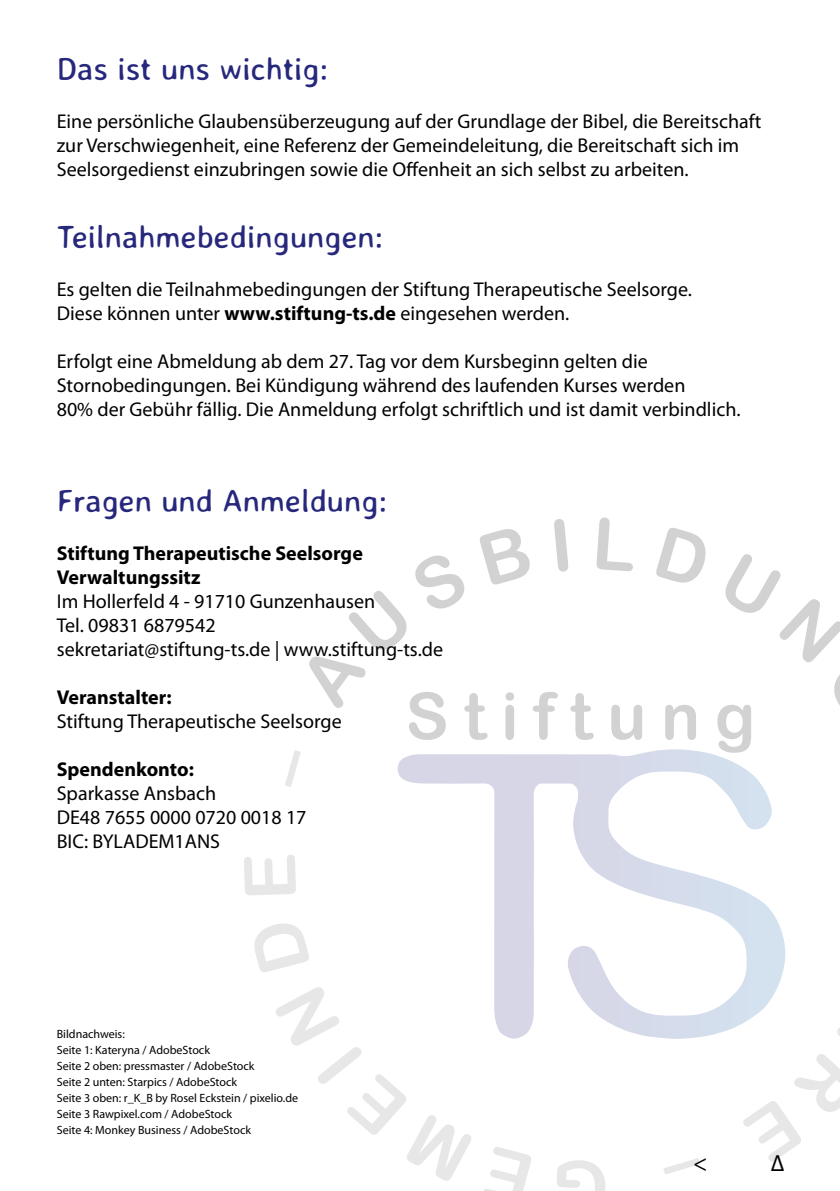
<style>
.page{position:relative;width:840px;height:1191px;background:#fff}
.page>*{position:absolute;margin:0;border:0;box-sizing:border-box;transform-origin:0 0}
.t1{font:32px "Averia Sans Libre";color:#27287c}
.t2{font:24px "Myriad Pro";color:#000}
.t3{font:20px/24px "Myriad Pro";color:#000}
.t4{font:700 20px/24px "Myriad Pro";color:#000}
.t5{font:12px/16px "Myriad Pro";color:#000}
.s1{font-weight:700}
</style>
<div class="page">
<svg style="left:397px;top:749px;width:388px;height:290px"></svg>
<svg style="left:409px;top:692px;width:36px;height:48px"></svg>
<svg style="left:464px;top:693px;width:23px;height:47px"></svg>
<svg style="left:505px;top:692px;width:9px;height:48px"></svg>
<svg style="left:532px;top:692px;width:25px;height:48px"></svg>
<svg style="left:570px;top:693px;width:23px;height:47px"></svg>
<svg style="left:611px;top:705px;width:30px;height:35px"></svg>
<svg style="left:665px;top:705px;width:30px;height:35px"></svg>
<svg style="left:309px;top:656px;width:56px;height:52px"></svg>
<svg style="left:349px;top:591px;width:57px;height:58px"></svg>
<svg style="left:415px;top:555px;width:49px;height:53px"></svg>
<svg style="left:480px;top:529px;width:49px;height:55px"></svg>
<svg style="left:554px;top:519px;width:14px;height:53px"></svg>
<svg style="left:596px;top:517px;width:36px;height:54px"></svg>
<svg style="left:656px;top:528px;width:50px;height:54px"></svg>
<svg style="left:717px;top:554px;width:122px;height:199px"></svg>
<svg style="left:743px;top:1054px;width:96px;height:107px"></svg>
<svg style="left:664px;top:1158px;width:35px;height:16px"></svg>
<svg style="left:557px;top:1160px;width:48px;height:31px"></svg>
<svg style="left:483px;top:1147px;width:48px;height:44px"></svg>
<svg style="left:276px;top:986px;width:195px;height:195px"></svg>
<svg style="left:254px;top:923px;width:55px;height:49px"></svg>
<svg style="left:244px;top:855px;width:52px;height:40px"></svg>
<svg style="left:285px;top:750px;width:16px;height:37px"></svg>
<h1 class="t1" style="left:57px;top:49px;width:273px">Das ist uns wichtig:</h1>
<p class="t3" style="left:57px;top:109px;width:706px">Eine persönliche Glaubensüberzeugung auf der Grundlage der Bibel, die Bereitschaft zur Verschwiegenheit, eine Referenz der Gemeindeleitung, die Bereitschaft sich im<br>Seelsorgedienst einzubringen sowie die Offenheit an sich selbst zu arbeiten.</p>
<h1 class="t1" style="left:57px;top:217px;width:328px">Teilnahmebedingungen:</h1>
<p class="t3" style="left:57px;top:277px;width:636px">Es gelten die Teilnahmebedingungen der Stiftung Therapeutische Seelsorge.<br>Diese können unter <span class="s1">www.stiftung-ts.de</span> eingesehen werden.</p>
<p class="t3" style="left:57px;top:349px;width:685px">Erfolgt eine Abmeldung ab dem 27. Tag vor dem Kursbeginn gelten die<br>Stornobedingungen. Bei Kündigung während des laufenden Kurses werden<br>80% der Gebühr fällig. Die Anmeldung erfolgt schriftlich und ist damit verbindlich.</p>
<h1 class="t1" style="left:57px;top:481px;width:332px">Fragen und Anmeldung:</h1>
<p class="t4" style="left:57px;top:541px;width:307px">Stiftung Therapeutische Seelsorge<br>Verwaltungssitz</p>
<p class="t3" style="left:57px;top:589px;width:387px">Im Hollerfeld 4 - 91710 Gunzenhausen<br>Tel. 09831 6879542<br>sekretariat@stiftung-ts.de | www.stiftung-ts.de</p>
<p class="t4" style="left:57px;top:685px;width:116px">Veranstalter:</p>
<p class="t3" style="left:57px;top:709px;width:286px">Stiftung Therapeutische Seelsorge</p>
<p class="t4" style="left:57px;top:757px;width:138px">Spendenkonto:</p>
<p class="t3" style="left:57px;top:781px;width:251px">Sparkasse Ansbach<br>DE48 7655 0000 0720 0018 17<br>BIC: BYLADEM1ANS</p>
<p class="t5" style="left:57px;top:1026px;width:243px">Bildnachweis:<br>Seite 1: Kateryna / AdobeStock<br>Seite 2 oben: pressmaster / AdobeStock<br>Seite 2 unten: Starpics / AdobeStock<br>Seite 3 oben: r_K_B by Rosel Eckstein / pixelio.de Seite 3 Rawpixel.com / AdobeStock<br>Seite 4: Monkey Business / AdobeStock</p>
<p class="t2" style="left:692px;top:1147px;width:16px">&lt;</p>
<p class="t2" style="left:770px;top:1147px;width:15px">∆</p>
</div>
